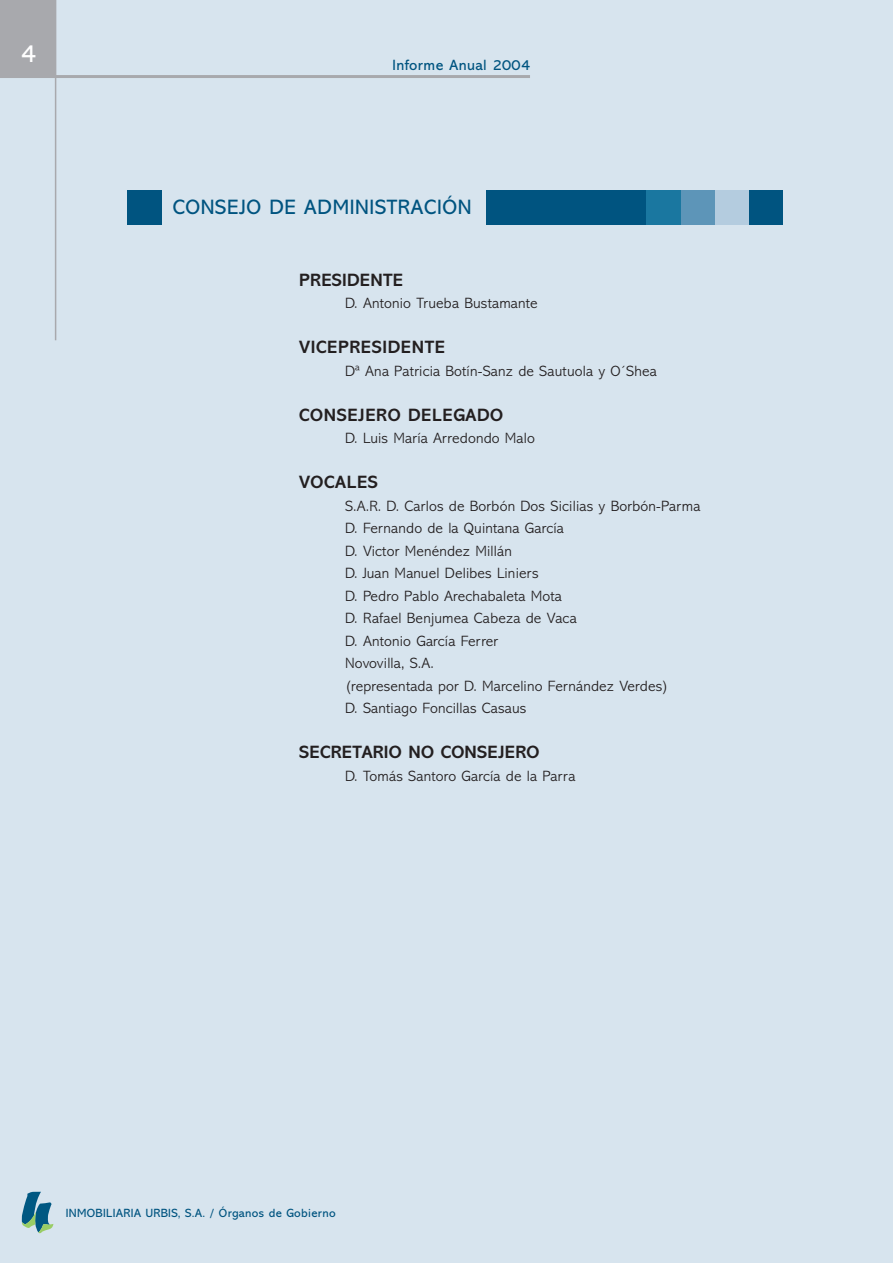
<style>
.page{position:relative;width:893px;height:1263px;background:#d7e4ee}
.page>*{position:absolute;margin:0;border:0;box-sizing:border-box;transform-origin:0 0}
.t1{font:25.5px "Abadi";color:#fff}
.t2{font:21px "Abadi";letter-spacing:.03em;color:#005480}
.t3{font:700 18px "Abadi";letter-spacing:.03em;color:#231f20}
.t4{font:300 15px/22.5px "Abadi";letter-spacing:.01em;color:#231f20}
.t5{font:15px "Abadi";letter-spacing:.025em;color:#005480}
.t6{font:12px "Abadi";letter-spacing:.025em;color:#005480}
</style>
<div class="page">
<div style="left:0;top:0;width:56px;height:76px;background:#a8a9ad"></div>
<hr style="left:0;top:75px;width:530px;height:3px;background:#a8a9ad">
<hr style="left:55px;top:0;width:1px;height:340px;background:#a8a9ad">
<svg style="left:22px;top:1192px;width:31px;height:41px"></svg>
<div style="left:128px;top:190px;width:34px;height:34px;background:#005480"></div>
<div style="left:748px;top:190px;width:34px;height:34px;background:#005480"></div>
<div style="left:714px;top:190px;width:34px;height:34px;background:#b4ccdf"></div>
<div style="left:680px;top:190px;width:34px;height:34px;background:#5d95b8"></div>
<div style="left:646px;top:190px;width:34px;height:34px;background:#1a77a0"></div>
<div style="left:486px;top:190px;width:160px;height:34px;background:#005480"></div>
<h1 class="t1" style="left:21px;top:44px;width:17px">4</h1>
<p class="t5" style="left:392px;top:60px;width:139px">Informe Anual 2004</p>
<h2 class="t2" style="left:173px;top:200px;width:300px">CONSEJO DE ADMINISTRACIÓN</h2>
<p class="t3" style="left:299px;top:274px;width:106px">PRESIDENTE</p>
<p class="t4" style="left:345px;top:294px;width:194px">D. Antonio Trueba Bustamante</p>
<p class="t3" style="left:299px;top:341px;width:147px">VICEPRESIDENTE</p>
<p class="t4" style="left:345px;top:362px;width:313px">Dª Ana Patricia Botín-Sanz de Sautuola y O´Shea</p>
<p class="t3" style="left:299px;top:409px;width:205px">CONSEJERO DELEGADO</p>
<p class="t4" style="left:345px;top:429px;width:191px">D. Luis María Arredondo Malo</p>
<p class="t3" style="left:299px;top:476px;width:80px">VOCALES</p>
<p class="t4" style="left:345px;top:497px;width:357px">S.A.R. D. Carlos de Borbón Dos Sicilias y Borbón-Parma D. Fernando de la Quintana García<br>D. Victor Menéndez Millán<br>D. Juan Manuel Delibes Liniers<br>D. Pedro Pablo Arechabaleta Mota<br>D. Rafael Benjumea Cabeza de Vaca<br>D. Antonio García Ferrer<br>Novovilla, S.A.<br>(representada por D. Marcelino Fernández Verdes)<br>D. Santiago Foncillas Casaus</p>
<p class="t3" style="left:299px;top:746px;width:242px">SECRETARIO NO CONSEJERO</p>
<p class="t4" style="left:345px;top:767px;width:232px">D. Tomás Santoro García de la Parra</p>
<p class="t6" style="left:66px;top:1209px;width:271px">INMOBILIARIA URBIS, S.A. / Órganos de Gobierno</p>
</div>
